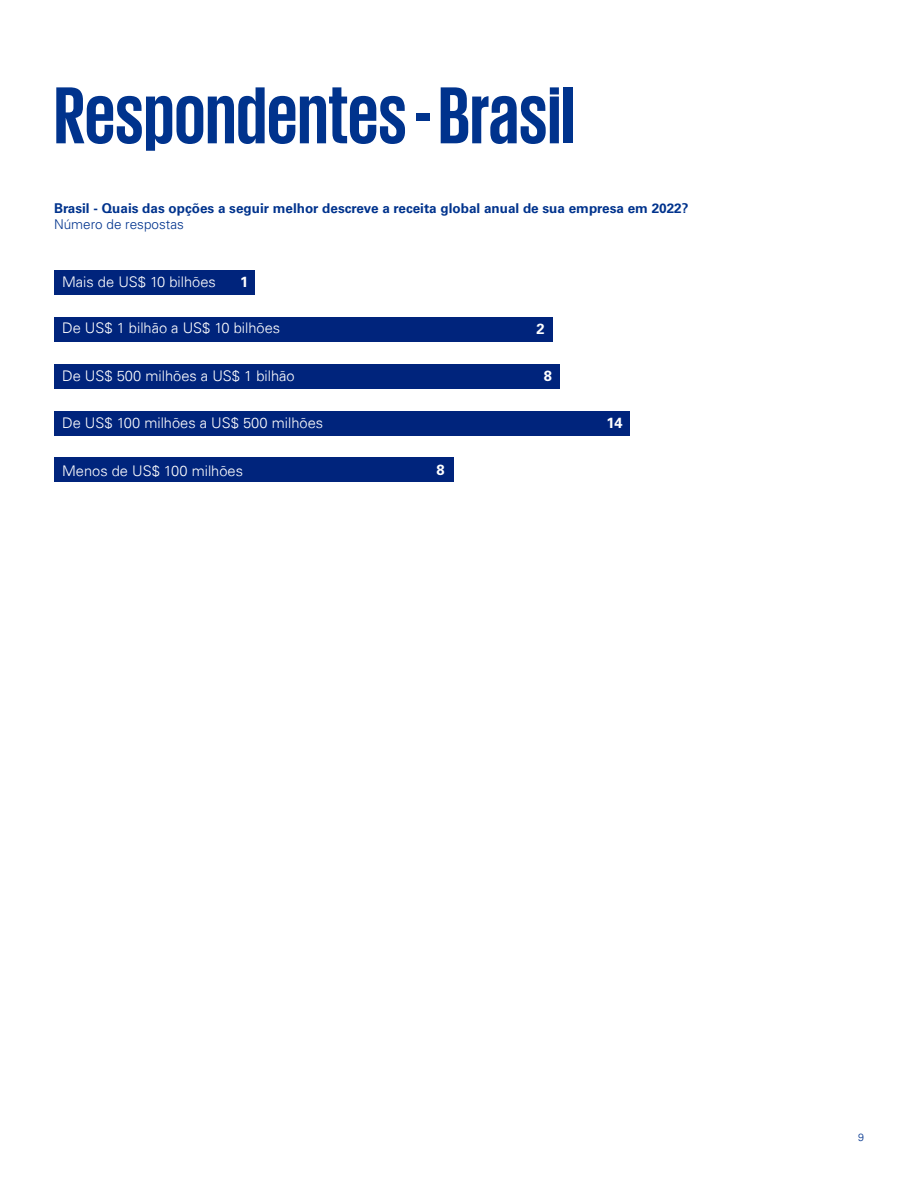
<style>
.page{position:relative;width:918px;height:1188px;background:#fff}
.page>*{position:absolute;margin:0;border:0;box-sizing:border-box;transform-origin:0 0}
.t1{font:700 82.5px "KPMG";color:#00338d}
.t2{font:300 14.7px "Univers 45";color:#fff}
.t3{font:700 14.7px "Univers LT Std";color:#fff}
.t4{font:700 13.5px "Univers LT Std";color:#00338d}
.t5{font:300 13.5px "Univers LT Std";color:#00338d}
.t6{font:300 10.5px "Univers 45";color:#00338d}
</style>
<div class="page">
<div style="left:54px;top:270px;width:201px;height:25px;background:#00247c"></div>
<div style="left:54px;top:317px;width:499px;height:25px;background:#00247c"></div>
<div style="left:54px;top:364px;width:506px;height:24px;background:#00247c"></div>
<div style="left:54px;top:411px;width:576px;height:24px;background:#00247c"></div>
<div style="left:54px;top:458px;width:400px;height:24px;background:#00247c"></div>
<h1 class="t1" style="left:54px;top:74px;width:522px">Respondentes - Brasil</h1>
<p class="t4" style="left:54px;top:200px;width:636px">Brasil - Quais das opções a seguir melhor descreve a receita global anual de sua empresa em 2022?</p>
<p class="t5" style="left:54px;top:216px;width:132px">Número de respostas</p>
<p class="t2" style="left:62px;top:273px;width:155px">Mais de US$ 10 bilhões</p>
<p class="t3" style="left:240px;top:273px;width:10px">1</p>
<p class="t2" style="left:62px;top:319px;width:220px">De US$ 1 bilhão a US$ 10 bilhões</p>
<p class="t2" style="left:62px;top:367px;width:234px">De US$ 500 milhões a US$ 1 bilhão</p>
<p class="t2" style="left:62px;top:414px;width:263px">De US$ 100 milhões a US$ 500 milhões</p>
<p class="t2" style="left:62px;top:461px;width:182px">Menos de US$ 100 milhões</p>
<p class="t3" style="left:436px;top:461px;width:10px">8</p>
<p class="t3" style="left:536px;top:320px;width:10px">2</p>
<p class="t3" style="left:544px;top:367px;width:10px">8</p>
<p class="t3" style="left:607px;top:414px;width:18px">14</p>
<p class="t6" style="left:858px;top:1131px;width:7px">9</p>
</div>
